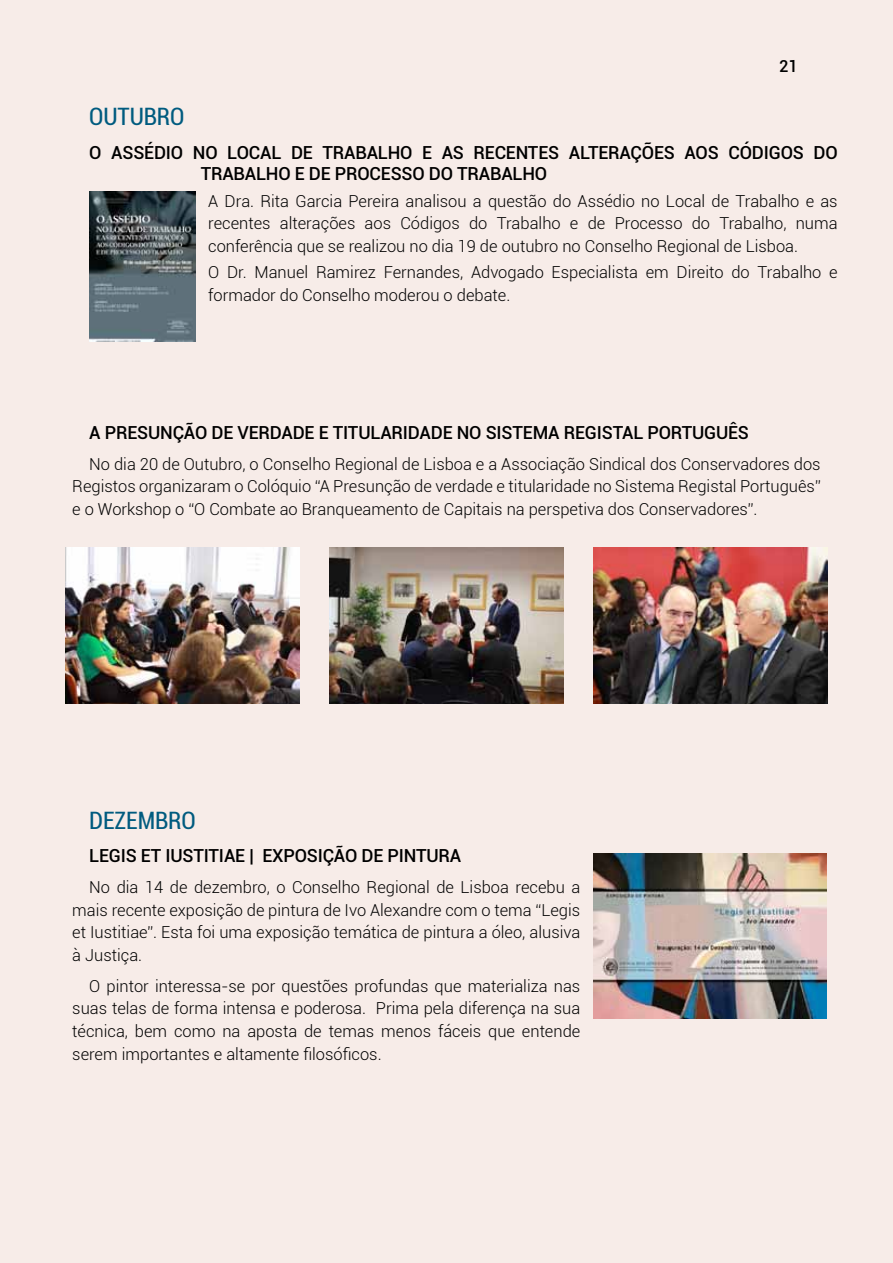
<style>
.page{position:relative;width:893px;height:1263px;background:#f7ece8}
.page>*{position:absolute;margin:0;border:0;box-sizing:border-box;transform-origin:0 0}
.t1{font:condensed 24px "Roboto";letter-spacing:-.005em;color:#005b7f}
.t2{font:500 18px "Roboto";letter-spacing:-.01em;color:#000}
.t3{font:300 16.5px/22.5px "Roboto";color:#000;text-align:justify}
.t4{font:500 16.5px "Roboto";color:#000}
</style>
<div class="page">
<img style="left:89px;top:191px;width:107px;height:151px">
<img style="left:66px;top:548px;width:234px;height:156px">
<img style="left:330px;top:548px;width:233px;height:156px">
<img style="left:593px;top:548px;width:234px;height:156px">
<img style="left:593px;top:853px;width:233px;height:165px">
<p class="t4" style="left:779px;top:54px;width:20px">21</p>
<h1 class="t1" style="left:89px;top:100px;width:97px">OUTUBRO</h1>
<p class="t2" style="left:89px;top:140px;width:45px">O ASSÉDIO</p>
<p class="t2" style="left:193px;top:140px;width:13px">NO</p>
<p class="t2" style="left:227px;top:140px;width:12px">LOCA</p>
<p class="t2" style="left:271px;top:140px;width:74px">L DE TRABA</p>
<p class="t2" style="left:378px;top:140px;width:23px">LHO</p>
<p class="t2" style="left:422px;top:140px;width:63px">EAS RECENTES</p>
<p class="t2" style="left:569px;top:140px;width:31px">ALTERAÇ</p>
<p class="t2" style="left:642px;top:140px;width:55px">ÕES AOS</p>
<p class="t2" style="left:728px;top:140px;width:23px">CÓDIGOS</p>
<p class="t2" style="left:813px;top:140px;width:12px">DO</p>
<p class="t2" style="left:201px;top:161px;width:23px">TRABA</p>
<p class="t2" style="left:256px;top:161px;width:102px">LHO E DE PROCESSO</p>
<p class="t2" style="left:429px;top:161px;width:51px">DO TRABA</p>
<p class="t2" style="left:513px;top:161px;width:23px">LHO</p>
<p class="t3" style="left:208px;top:189px;width:631px">A Dra. Rita Garcia Pereira analisou a questão do Assédio no Local de Trabalho e as recentes alterações aos Códigos do Trabalho e de Processo do Trabalho, numa conferência que se realizou no dia 19 de outubro no Conselho Regional de Lisboa.</p>
<p class="t3" style="left:208px;top:261px;width:631px">O Dr. Manuel Ramirez Fernandes, Advogado Especialista em Direito do Trabalho e formador do Conselho moderou o debate.</p>
<p class="t2" style="left:89px;top:419px;width:172px">A PRESUNÇÃO DE VERDADE</p>
<p class="t2" style="left:319px;top:419px;width:73px">E TITULARIDADE</p>
<p class="t2" style="left:457px;top:419px;width:52px">NO SISTEMA</p>
<p class="t2" style="left:564px;top:419px;width:22px">REGISTA</p>
<p class="t2" style="left:633px;top:419px;width:38px">L PORT</p>
<p class="t2" style="left:692px;top:419px;width:57px">UGUÊS</p>
<p class="t3" style="left:72px;top:452px;width:750px;text-indent:17px">No dia 20 de Outubro, o Conselho Regional de Lisboa e a Associação Sindical dos Conservadores dos Registos organizaram o Colóquio “A Presunção de verdade e titularidade no Sistema Registal Português” e o Workshop o “O Combate ao Branqueamento de Capitais na perspetiva dos Conservadores”.</p>
<h1 class="t1" style="left:89px;top:803px;width:108px">DEZEMBRO</h1>
<p class="t2" style="left:89px;top:843px;width:11px">LEGIS</p>
<p class="t2" style="left:141px;top:843px;width:52px">ET IUSTITIAE</p>
<p class="t2" style="left:249px;top:843px;width:24px">| EXPOSIÇ</p>
<p class="t2" style="left:334px;top:843px;width:64px">ÃODE PINT</p>
<p class="t2" style="left:426px;top:843px;width:24px">URA</p>
<p class="t3" style="left:72px;top:876px;width:510px;text-indent:17px">No dia 14 de dezembro, o Conselho Regional de Lisboa recebu a mais recente exposição de pintura de Ivo Alexandre com o tema “Legis et I ustitiae”. Esta foi uma exposição temática de pintura a óleo, alusiva à Justiça.</p>
<p class="t3" style="left:72px;top:974px;width:510px;text-indent:17px">O pintor interessa-se por questões profundas que materializa nas suas telas de forma intensa e poderosa. Prima pela diferença na sua técnica, bem como na aposta de temas menos fáceis que entende serem importantes e altamente filosóficos.</p>
</div>
